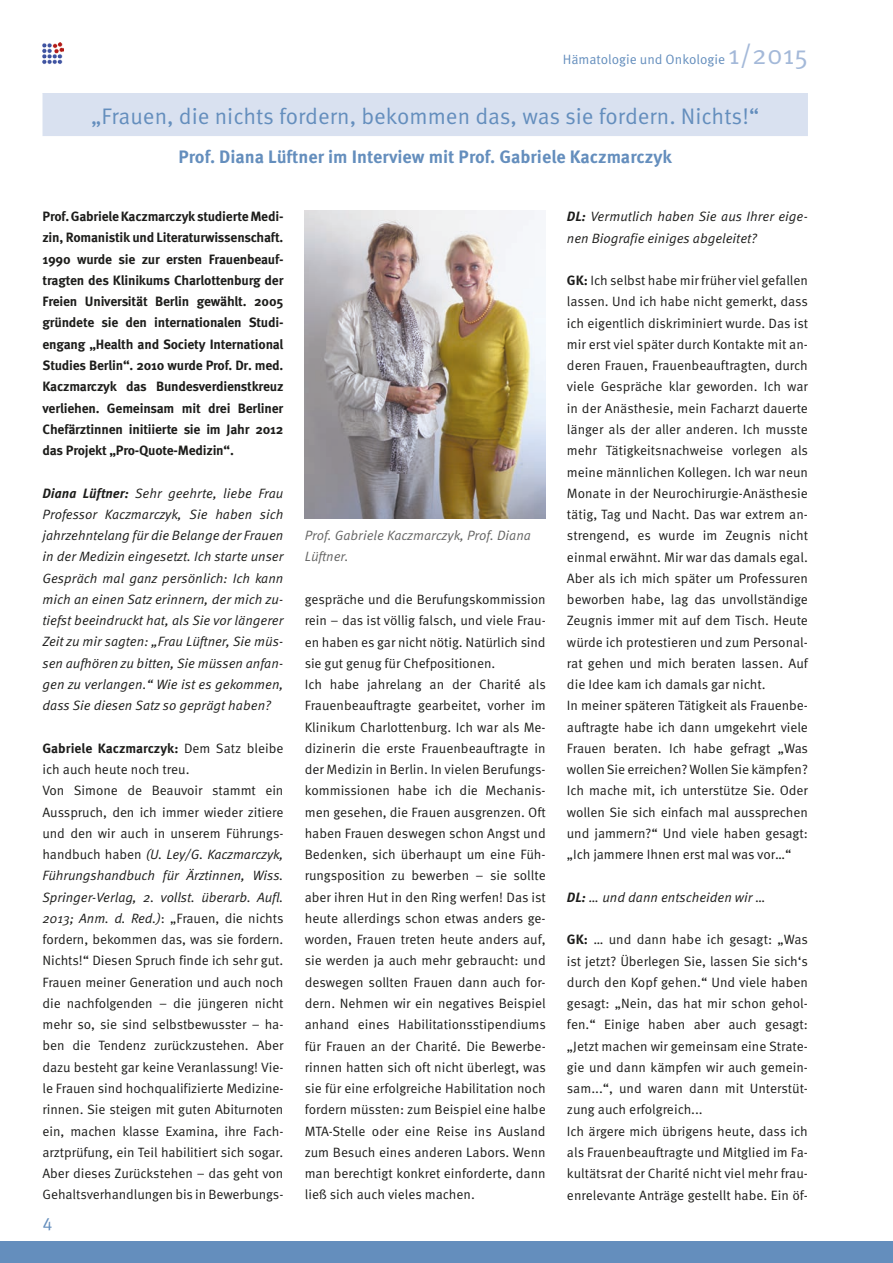
<style>
.page{position:relative;width:893px;height:1263px;background:#fff}
.page>*{position:absolute;margin:0;border:0;box-sizing:border-box;transform-origin:0 0}
.t1{font:22.5px "Meta Pro";color:#648ebd}
.t2{font:700 18px "Meta Pro";color:#648ebd}
.t3{font:18px "Meta Pro";color:#648ebd}
.t4{font:13.5px/21.3px "Meta Pro";letter-spacing:-.005em;color:#1d1d1b}
.t5{font:italic 13.5px/21.3px "Meta Pro";color:#1d1d1b;text-align:justify}
.t6{font:700 13.5px/21.3px "Meta Pro";letter-spacing:-.015em;color:#1d1d1b;text-align:justify}
.t7{font:italic 13.5px/21.3px "Meta Pro";color:#646463}
.t8{font:13.5px "Meta Pro";color:#648ebd}
.s1{font-size:27px;color:#a4b9d9}
.s2{font-weight:700}
.s3{font-style:italic}
</style>
<div class="page">
<div style="left:0;top:1242px;width:893px;height:21px;background:#648ebd"></div>
<img style="left:42px;top:43px;width:22px;height:21px">
<hr style="left:43px;top:93px;width:765px;height:1px;background:#d9e1f0">
<div style="left:43px;top:94px;width:765px;height:42px;background:#d9e1f0"></div>
<img style="left:305px;top:210px;width:241px;height:309px">
<p class="t8" style="left:563px;top:51px;width:247px">Hämatologie und Onkologie <span class="s1">1/2015</span></p>
<h1 class="t1" style="left:91px;top:102px;width:670px">„Frauen, die nichts fordern, bekommen das, was sie fordern. Nichts!“</h1>
<h2 class="t2" style="left:178px;top:145px;width:495px">Prof. Diana Lüftner im Interview mit Prof. Gabriele Kaczmarczyk</h2>
<p class="t6" style="left:43px;top:206px;width:242px">Prof. Gabriele Kaczmarczyk studierte Medi&shy;zin, Romanistik und Literaturwissenschaft.<br>1990 wurde sie zur ersten Frauenbeauf&shy;tragten des Klinikums Charlottenburg der Freien Universität Berlin gewählt. 2005 gründete sie den internationalen Studi&shy;engang „Health and Society International Studies Berlin“. 2010 wurde Prof. Dr. med.<br>Kaczmarczyk das Bundesverdienstkreuz verliehen. Gemeinsam mit drei Berliner Chefärztinnen initiierte sie im Jahr 2012 das Projekt „Pro-Quote-Medizin“.</p>
<p class="t5" style="left:43px;top:483px;width:243px"><span class="s2">Diana Lüftner:</span> Sehr geehrte, liebe Frau Professor Kaczmarczyk, Sie haben sich jahrzehntelang für die Belange der Frauen in der Medizin eingesetzt. Ich starte unser Gespräch mal ganz persönlich: Ich kann mich an einen Satz erinnern, der mich zu&shy;tiefst beeindruckt hat, als Sie vor längerer Zeit zu mir sagten: „Frau Lüftner, Sie müs&shy;sen aufhören zu bitten, Sie müssen anfan&shy;gen zu verlangen.“ Wie ist es gekommen, dass Sie diesen Satz so geprägt haben?</p>
<p class="t4" style="left:43px;top:738px;width:243px"><span class="s2">Gabriele Kaczmarczyk:</span> Dem Satz bleibe ich auch heute noch treu.<br>Von Simone de Beauvoir stammt ein Ausspruch, den ich immer wieder zitiere und den wir auch in unserem Führungs&shy;handbuch haben <span class="s3">(U. Ley/G. Kaczmarczyk, Führungshandbuch für Ärztinnen, Wiss.<br>Springer-Verlag, 2. vollst. überarb. Aufl.<br>2013; Anm. d. Red.)</span>: „Frauen, die nichts fordern, bekommen das, was sie fordern.<br>Nichts!“ Diesen Spruch finde ich sehr gut.<br>Frauen meiner Generation und auch noch die nachfolgenden – die jüngeren nicht mehr so, sie sind selbstbewusster – ha&shy;ben die Tendenz zurückzustehen. Aber dazu besteht gar keine Veranlassung! Vie&shy;le Frauen sind hochqualifizierte Medizine&shy;rinnen. Sie steigen mit guten Abiturnoten ein, machen klasse Examina, ihre Fach&shy;arztprüfung, ein Teil habilitiert sich sogar.<br>Aber dieses Zurückstehen – das geht von Gehaltsverhandlungen bis in Bewerbungs-</p>
<h2 class="t3" style="left:43px;top:1213px;width:12px">4</h2>
<p class="t7" style="left:305px;top:525px;width:228px">Prof. Gabriele Kaczmarczyk, Prof. Diana<br>Lüftner.</p>
<p class="t4" style="left:305px;top:589px;width:243px">gespräche und die Berufungskommission rein – das ist völlig falsch, und viele Frau&shy;en haben es gar nicht nötig. Natürlich sind sie gut genug für Chefpositionen.<br>Ich habe jahrelang an der Charité als Frauenbeauftragte gearbeitet, vorher im Klinikum Charlottenburg. Ich war als Me&shy;dizinerin die erste Frauenbeauftragte in der Medizin in Berlin. In vielen Berufungs&shy;kommissionen habe ich die Mechanis&shy;men gesehen, die Frauen ausgrenzen. Oft haben Frauen deswegen schon Angst und Bedenken, sich überhaupt um eine Füh&shy;rungsposition zu bewerben – sie sollte aber ihren Hut in den Ring werfen! Das ist heute allerdings schon etwas anders ge&shy;worden, Frauen treten heute anders auf, sie werden ja auch mehr gebraucht: und deswegen sollten Frauen dann auch for&shy;dern. Nehmen wir ein negatives Beispiel anhand eines Habilitationsstipendiums für Frauen an der Charité. Die Bewerbe&shy;rinnen hatten sich oft nicht überlegt, was sie für eine erfolgreiche Habilitation noch fordern müssten: zum Beispiel eine halbe MTA-Stelle oder eine Reise ins Ausland zum Besuch eines anderen Labors. Wenn man berechtigt konkret einforderte, dann ließ sich auch vieles machen.</p>
<p class="t5" style="left:567px;top:207px;width:242px"><span class="s2">DL:</span> Vermutlich haben Sie aus Ihrer eige&shy;nen Biografie einiges abgeleitet?</p>
<p class="t4" style="left:567px;top:270px;width:243px"><span class="s2">GK:</span> Ich selbst habe mir früher viel gefallen lassen. Und ich habe nicht gemerkt, dass ich eigentlich diskriminiert wurde. Das ist mir erst viel später durch Kontakte mit an&shy;deren Frauen, Frauenbeauftragten, durch viele Gespräche klar geworden. Ich war in der Anästhesie, mein Facharzt dauerte länger als der aller anderen. Ich musste mehr Tätigkeitsnachweise vorlegen als meine männlichen Kollegen. Ich war neun Monate in der Neurochirurgie-Anästhesie tätig, Tag und Nacht. Das war extrem an&shy;strengend, es wurde im Zeugnis nicht einmal erwähnt. Mir war das damals egal.<br>Aber als ich mich später um Professuren beworben habe, lag das unvollständige Zeugnis immer mit auf dem Tisch. Heute würde ich protestieren und zum Personal&shy;rat gehen und mich beraten lassen. Auf die Idee kam ich damals gar nicht.<br>In meiner späteren Tätigkeit als Frauenbe&shy;auftragte habe ich dann umgekehrt viele Frauen beraten. Ich habe gefragt „Was wollen Sie erreichen? Wollen Sie kämpfen?<br>Ich mache mit, ich unterstütze Sie. Oder wollen Sie sich einfach mal aussprechen und jammern?“ Und viele haben gesagt: „Ich jammere Ihnen erst mal was vor…“</p>
<p class="t5" style="left:567px;top:887px;width:201px"><span class="s2">DL:</span> … und dann entscheiden wir …</p>
<p class="t4" style="left:567px;top:929px;width:243px"><span class="s2">GK:</span> … und dann habe ich gesagt: „Was ist jetzt? Überlegen Sie, lassen Sie sich‘s durch den Kopf gehen.“ Und viele haben gesagt: „Nein, das hat mir schon gehol&shy;fen.“ Einige haben aber auch gesagt: „Jetzt machen wir gemeinsam eine Strate&shy;gie und dann kämpfen wir auch gemein&shy;sam...“, und waren dann mit Unterstüt&shy;zung auch erfolgreich...<br>Ich ärgere mich übrigens heute, dass ich als Frauenbeauftragte und Mitglied im Fa&shy;kultätsrat der Charité nicht viel mehr frau&shy;enrelevante Anträge gestellt habe. Ein öf-</p>
</div>
